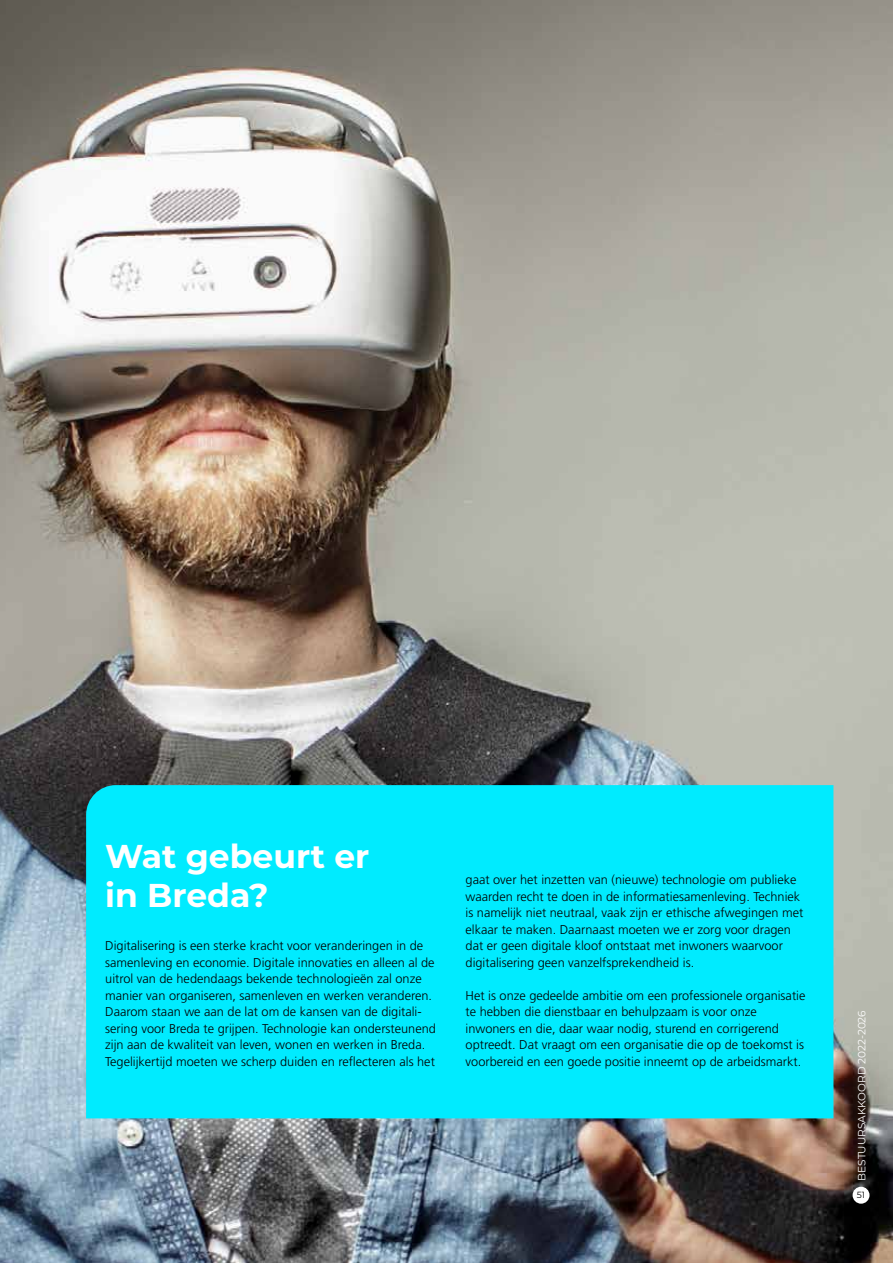
<style>
.page{position:relative;width:893px;height:1263px;background:#fff}
.page>*{position:absolute;margin:0;border:0;box-sizing:border-box;transform-origin:0 0}
.t1{font:700 33px/39px "Montserrat";color:#fff}
.t2{font:300 12.75px/16.5px "Frutiger LT Std";color:#000}
.t3{font:10.5px "Montserrat";color:#fff}
.t4{font:8.85px "Montserrat";color:#000}
</style>
<div class="page">
<img style="left:0;top:0;width:893px;height:1263px">
<div style="left:86px;top:785px;width:747px;height:333px;background:#00ebff"></div>
<div style="left:853px;top:1187px;width:16px;height:17px;background:#fff;border-radius:50%"></div>
<h1 class="t1" style="left:105px;top:835px;width:266px">Wat gebeurt er in Breda?</h1>
<p class="t2" style="left:105px;top:938px;width:332px">Digitalisering is een sterke kracht voor veranderingen in de samenleving en economie. Digitale innovaties en alleen al de uitrol van de hedendaags bekende technologieën zal onze manier van organiseren, samenleven en werken veranderen.<br>Daarom staan we aan de lat om de kansen van de digitali&shy;sering voor Breda te grijpen. Technologie kan ondersteunend zijn aan de kwaliteit van leven, wonen en werken in Breda.<br>Tegelijkertijd moeten we scherp duiden en reflecteren als het</p>
<p class="t2" style="left:466px;top:872px;width:339px">gaat over het inzetten van (nieuwe) technologie om publieke waarden recht te doen in de informatiesamenleving. Techniek is namelijk niet neutraal, vaak zijn er ethische afwegingen met elkaar te maken. Daarnaast moeten we er zorg voor dragen dat er geen digitale kloof ontstaat met inwoners waarvoor digitalisering geen vanzelfsprekendheid is.</p>
<p class="t2" style="left:466px;top:987px;width:341px">Het is onze gedeelde ambitie om een professionele organisatie te hebben die dienstbaar en behulpzaam is voor onze inwoners en die, daar waar nodig, sturend en corrigerend optreedt. Dat vraagt om een organisatie die op de toekomst is voorbereid en een goede positie inneemt op de arbeidsmarkt.</p>
<p class="t3" style="left:854px;top:1181px;width:172px;rotate:-90deg">BESTUURSAKKOORD 2022-2026</p>
<p class="t4" style="left:857px;top:1189px;width:10px">51</p>
</div>
